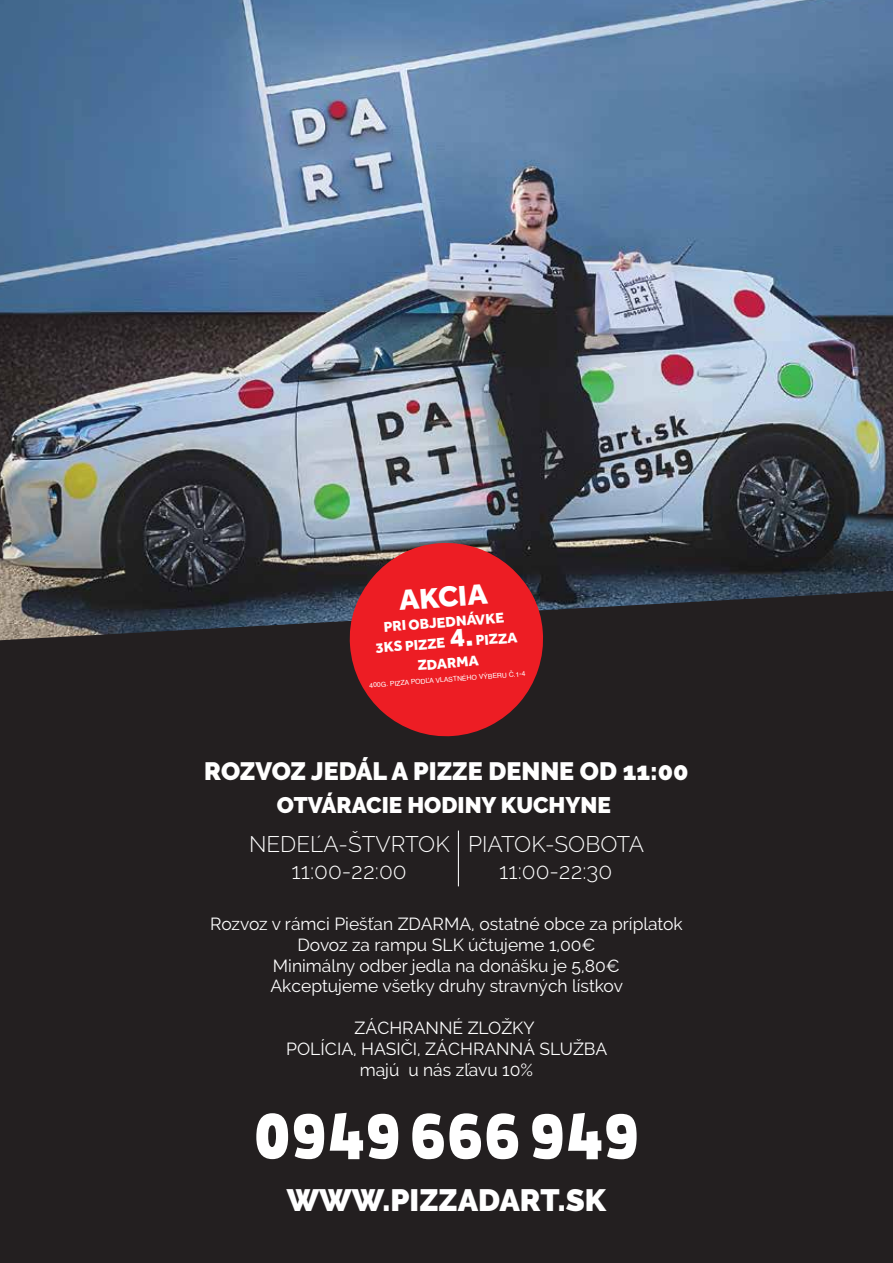
<style>
.page{position:relative;width:893px;height:1263px;background:#fff}
.page>*{position:absolute;margin:0;border:0;box-sizing:border-box;transform-origin:0 0}
.t1{font:900 30.75px "Raleway";color:#fff}
.t2{font:800 29.55px "Effra";color:#fff}
.t3{font:900 25.05px "Raleway";color:#fff}
.t4{font:300 22.5px/27px "Raleway";color:#fff;text-align:center}
.t5{font:900 22.5px "Raleway";color:#fff}
.t6{font:17.4px/21px "Raleway";color:#fff;text-align:center}
.t7{font:800 14.7px/20.5px "Effra";color:#fff;text-align:center}
.t8{font:6.9px "Helvetica";color:#fff}
.s1{font-size:27.45px}
</style>
<div class="page">
<div style="left:0;top:547px;width:893px;height:716px;background:#231f20"></div>
<hr style="left:458px;top:831px;width:1px;height:55px;background:#fff">
<svg style="left:256px;top:1113px;width:381px;height:46px"></svg>
<img style="left:0;top:0;width:893px;height:640px">
<svg style="left:349px;top:542px;width:195px;height:195px"></svg>
<h2 class="t2" style="left:397px;top:582px;width:91px;rotate:-4deg">AKCIA</h2>
<p class="t7" style="left:374px;top:616px;width:144px;rotate:-4deg">PRI OBJEDNÁVKE<br>3KS PIZZE <span class="s1">4.</span> PIZZA<br>ZDARMA</p>
<p class="t8" style="left:369px;top:679px;width:158px;rotate:-4deg">400G. PIZZA PODĽA VLASTNÉHO VÝBERU Č.1-4</p>
<h3 class="t3" style="left:204px;top:756px;width:486px">ROZVOZ JEDÁL A PIZZE DENNE OD 11:00</h3>
<p class="t5" style="left:277px;top:791px;width:336px">OTVÁRACIE HODINY KUCHYNE</p>
<p class="t4" style="left:249px;top:830px;width:202px">NEDEĽA-ŠTVRTOK<br>11:00-22:00</p>
<p class="t4" style="left:468px;top:830px;width:177px">PIATOK-SOBOTA<br>11:00-22:30</p>
<p class="t6" style="left:210px;top:913px;width:474px">Rozvoz v rámci Piešťan ZDARMA, ostatné obce za príplatok Dovoz za rampu SLK účtujeme 1,00€<br>Minimálny odber jedla na donášku je 5,80€<br>Akceptujeme všetky druhy stravných lístkov</p>
<p class="t6" style="left:286px;top:1018px;width:322px">ZÁCHRANNÉ ZLOŽKY<br>POLÍCIA, HASIČI, ZÁCHRANNÁ SLUŽBA majú u nás zľavu 10%</p>
<h1 class="t1" style="left:287px;top:1182px;width:321px">WWW.PIZZADART.SK</h1>
</div>
